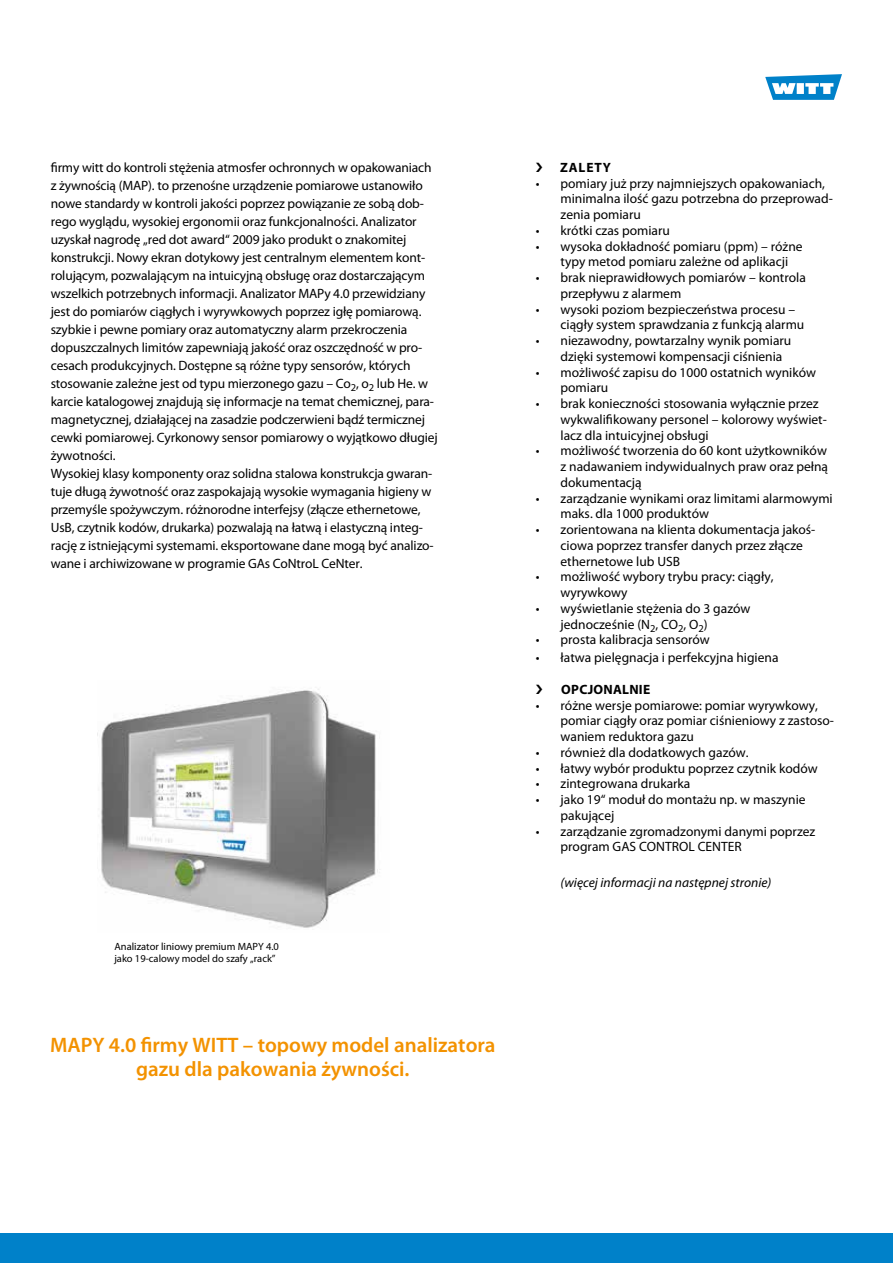
<style>
.page{position:relative;width:893px;height:1263px;background:#fff}
.page>*{position:absolute;margin:0;border:0;box-sizing:border-box;transform-origin:0 0}
.t1{font:600 21px/24px "Myriad Pro";color:#f39200;text-align:center}
.t2{font:13.5px/18px "Myriad Pro";letter-spacing:-.01em;color:#000}
.t3{font:italic 13.5px "Myriad Pro";color:#000}
.t4{font:700 13.5px "Myriad Pro";letter-spacing:.02em;color:#000}
.t5{font:10.5px/12.6px "Myriad Pro";color:#000}
</style>
<div class="page">
<img style="left:101px;top:689px;width:277px;height:239px">
<svg style="left:765px;top:74px;width:77px;height:26px"></svg>
<div style="left:0;top:1233px;width:893px;height:30px;background:#0081c9"></div>
<p class="t2" style="left:51px;top:158px;width:388px">firmy witt do kontroli stężenia atmosfer ochronnych w opakowaniach z żywnością (MAP). to przenośne urządzenie pomiarowe ustanowiło nowe standardy w kontroli jakości poprzez powiązanie ze sobą dob&shy;rego wyglądu, wysokiej ergonomii oraz funkcjonalności. Analizator uzyskał nagrodę „red dot award“ 2009 jako produkt o znakomitej konstrukcji. Nowy ekran dotykowy jest centralnym elementem kont&shy;rolującym, pozwalającym na intuicyjną obsługę oraz dostarczającym wszelkich potrzebnych informacji. Analizator MAPy 4.0 przewidziany jest do pomiarów ciągłych i wyrywkowych poprzez igłę pomiarową. szybkie i pewne pomiary oraz automatyczny alarm przekroczenia dopuszczalnych limitów zapewniają jakość oraz oszczędność w pro&shy;cesach produkcyjnych. Dostępne są różne typy sensorów, których stosowanie zależne jest od typu mierzonego gazu – Co<sub>2</sub>, o<sub>2</sub> lub He. w karcie katalogowej znajdują się informacje na temat chemicznej, para&shy;magnetycznej, działającej na zasadzie podczerwieni bądź termicznej cewki pomiarowej. Cyrkonowy sensor pomiarowy o wyjątkowo długiej żywotności.<br>Wysokiej klasy komponenty oraz solidna stalowa konstrukcja gwaran&shy;tuje długą żywotność oraz zaspokajają wysokie wymagania higieny w przemyśle spożywczym. różnorodne interfejsy (złącze ethernetowe, UsB, czytnik kodów, drukarka) pozwalają na łatwą i elastyczną integ&shy;rację z istniejącymi systemami. eksportowane dane mogą być analizo&shy;wane i archiwizowane w programie GAs CoNtroL CeNter.</p>
<p class="t5" style="left:114px;top:940px;width:166px">Analizator liniowy premium MAPY 4.0 jako 19-calowy model do szafy „rack”</p>
<h1 class="t1" style="left:50px;top:1032px;width:447px">MAPY 4.0 firmy WITT – topowy model analizatora gazu dla pakowania żywności.</h1>
<p class="t4" style="left:560px;top:158px;width:53px">ZALETY</p>
<p class="t2" style="left:561px;top:175px;width:274px;line-height:15.8px;text-indent:-25px">• pomiary już przy najmniejszych opakowaniach, minimalna ilość gazu potrzebna do przeprowad&shy;zenia pomiaru</p>
<p class="t2" style="left:536px;top:221px;width:136px">• krótki czas pomiaru</p>
<p class="t2" style="left:561px;top:238px;width:244px;line-height:15.8px;text-indent:-25px">• wysoka dokładność pomiaru (ppm) – różne typy metod pomiaru zależne od aplikacji</p>
<p class="t2" style="left:561px;top:269px;width:247px;line-height:15.8px;text-indent:-25px">• brak nieprawidłowych pomiarów – kontrola przepływu z alarmem</p>
<p class="t2" style="left:561px;top:301px;width:245px;line-height:15.8px;text-indent:-25px">• wysoki poziom bezpieczeństwa procesu – ciągły system sprawdzania z funkcją alarmu</p>
<p class="t2" style="left:561px;top:332px;width:232px;line-height:15.8px;text-indent:-25px">• niezawodny, powtarzalny wynik pomiaru dzięki systemowi kompensacji ciśnienia</p>
<p class="t2" style="left:561px;top:364px;width:257px;line-height:15.8px;text-indent:-25px">• możliwość zapisu do 1000 ostatnich wyników pomiaru</p>
<p class="t2" style="left:561px;top:395px;width:268px;line-height:15.8px;text-indent:-25px">• brak konieczności stosowania wyłącznie przez wykwalifikowany personel – kolorowy wyświet&shy;lacz dla intuicyjnej obsługi</p>
<p class="t2" style="left:561px;top:443px;width:269px;line-height:15.8px;text-align:justify;text-indent:-25px">• możliwość tworzenia do 60 kont użytkowników z nadawaniem indywidualnych praw oraz pełną dokumentacją</p>
<p class="t2" style="left:561px;top:490px;width:274px;line-height:15.8px;text-indent:-25px">• zarządzanie wynikami oraz limitami alarmowymi maks. dla 1000 produktów</p>
<p class="t2" style="left:561px;top:522px;width:256px;line-height:15.8px;text-indent:-25px">• zorientowana na klienta dokumentacja jakoś&shy;ciowa poprzez transfer danych przez złącze ethernetowe lub USB</p>
<p class="t2" style="left:561px;top:569px;width:214px;line-height:15.8px;text-indent:-25px">• możliwość wybory trybu pracy: ciągły, wyrywkowy</p>
<p class="t2" style="left:561px;top:600px;width:191px;line-height:15.8px;text-indent:-25px">• wyświetlanie stężenia do 3 gazów jednocześnie (N<sub>2</sub>, CO<sub>2</sub>, O<sub>2</sub>)</p>
<p class="t2" style="left:536px;top:631px;width:176px">• prosta kalibracja sensorów</p>
<p class="t2" style="left:536px;top:649px;width:244px">• łatwa pielęgnacja i perfekcyjna higiena</p>
<p class="t4" style="left:561px;top:680px;width:90px">OPCJONALNIE</p>
<p class="t2" style="left:561px;top:697px;width:275px;line-height:15.8px;text-indent:-25px">• różne wersje pomiarowe: pomiar wyrywkowy, pomiar ciągły oraz pomiar ciśnieniowy z zastoso&shy;waniem reduktora gazu</p>
<p class="t2" style="left:536px;top:743px;width:214px">• również dla dodatkowych gazów.</p>
<p class="t2" style="left:536px;top:759px;width:284px">• łatwy wybór produktu poprzez czytnik kodów</p>
<p class="t2" style="left:536px;top:775px;width:156px">• zintegrowana drukarka</p>
<p class="t2" style="left:561px;top:791px;width:247px;line-height:15.8px;text-indent:-25px">• jako 19“ moduł do montażu np. w maszynie pakującej</p>
<p class="t2" style="left:561px;top:823px;width:256px;line-height:15.8px;text-indent:-25px">• zarządzanie zgromadzonymi danymi poprzez program GAS CONTROL CENTER</p>
<p class="t3" style="left:561px;top:874px;width:212px">(więcej informacji na następnej stronie)</p>
</div>
